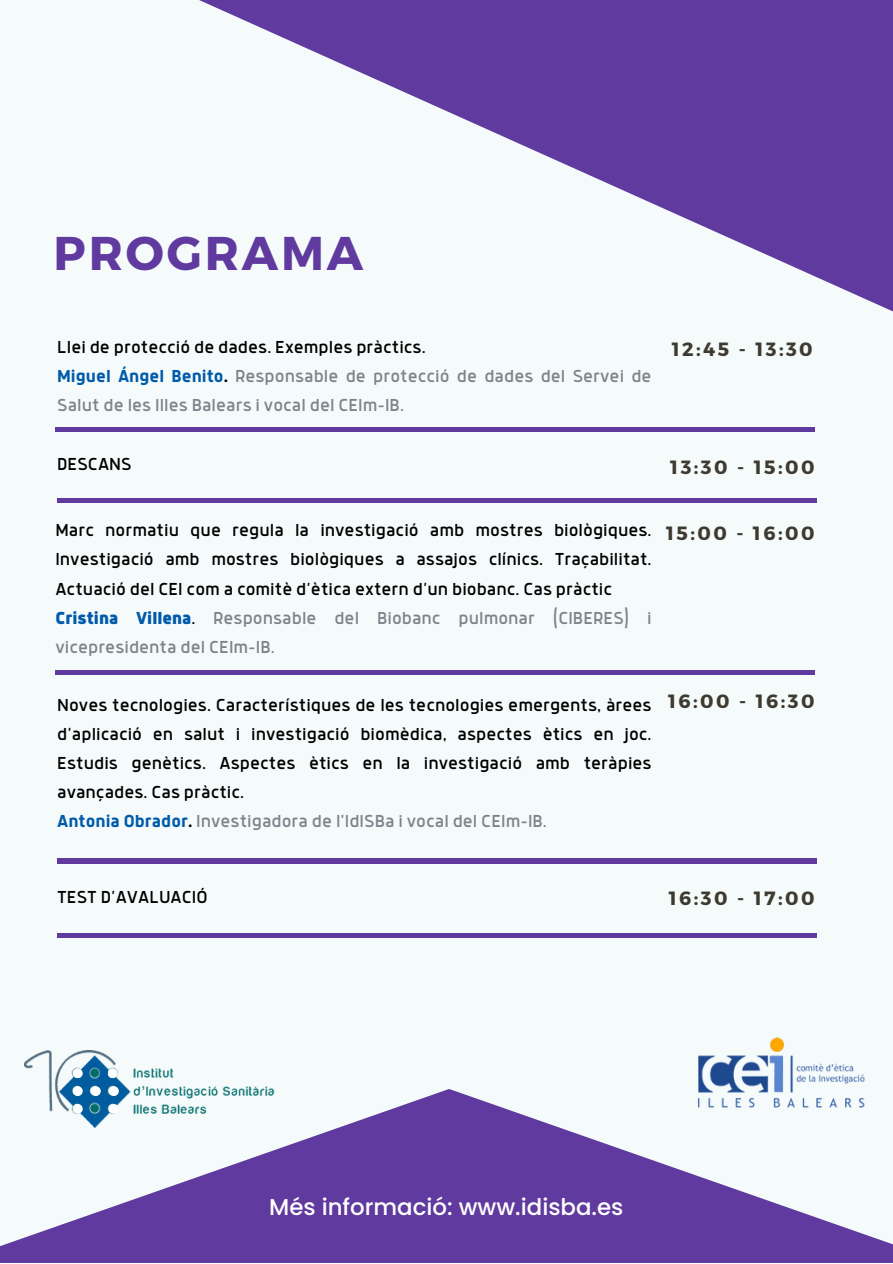
<style>
.page{position:relative;width:893px;height:1264px;background:#fff}
.page>*{position:absolute;margin:0;border:0;box-sizing:border-box;transform-origin:0 0}
.t1{font:700 47.25px "Montserrat";letter-spacing:.06em;color:#603a9f}
.t2{font:500 22.8px "Poppins";color:#fff}
.t3{font:700 19.2px "Montserrat";letter-spacing:.13em;color:#3e3a2f}
.t4{font:19.05px/29.2px "Anteb";color:#000}
.t5{font:19.05px/29.2px "Anteb";color:#7d838a}
.s1{font-weight:700;color:#015baa}
.s2{font-weight:700;color:#000}
.s3{font-weight:900;color:#015baa}
.s4{color:#000}
</style>
<div class="page">
<div style="left:0;top:0;width:892px;height:1262px;background:#f5fbfb"></div>
<svg style="left:199px;top:0;width:693px;height:311px"></svg>
<svg style="left:0;top:1089px;width:892px;height:173px;fill:#603a9f"></svg>
<img style="left:25px;top:1050px;width:254px;height:76px">
<div style="left:73px;top:1068px;width:10px;height:10px;background:#fff;border-radius:50%"></div>
<div style="left:108px;top:1068px;width:9px;height:10px;background:#fff;border-radius:50%"></div>
<div style="left:109px;top:1086px;width:10px;height:9px;background:#fff;border-radius:50%"></div>
<div style="left:73px;top:1086px;width:10px;height:9px;background:#fff;border-radius:50%"></div>
<div style="left:73px;top:1104px;width:10px;height:9px;background:#fff;border-radius:50%"></div>
<div style="left:91px;top:1086px;width:10px;height:9px;background:#fff;border-radius:50%"></div>
<div style="left:109px;top:1104px;width:10px;height:9px;background:#fff;border-radius:50%"></div>
<img style="left:692px;top:1037px;width:174px;height:75px">
<hr style="left:55px;top:670px;width:759px;height:4px;background:#603a9f">
<hr style="left:57px;top:859px;width:759px;height:4px;background:#603a9f">
<hr style="left:57px;top:498px;width:759px;height:4px;background:#603a9f">
<div style="left:55px;top:427px;width:759px;height:5px;background:#603a9f"></div>
<hr style="left:57px;top:933px;width:759px;height:4px;background:#603a9f">
<p class="t1" style="left:54px;top:222px;width:311px">PROGRAMA</p>
<p class="t4" style="left:57px;top:333px;width:370px">Llei de protecció de dades. Exemples pràctics.</p>
<p class="t3" style="left:671px;top:337px;width:142px">12:45 - 13:30</p>
<p class="t5" style="left:57px;top:362px;width:596px"><span class="s1">Miguel Ángel Benito</span><span class="s2">.</span> Responsable de protecció de dades del Servei de<br>Salut de les Illes Balears i vocal del CEIm-IB.</p>
<p class="t4" style="left:57px;top:451px;width:76px">DESCANS</p>
<p class="t3" style="left:670px;top:454px;width:146px">13:30 - 15:00</p>
<p class="t4" style="left:55px;top:516px;width:597px">Marc normatiu que regula la investigació amb mostres biològiques.</p>
<p class="t3" style="left:666px;top:520px;width:150px">15:00 - 16:00</p>
<p class="t4" style="left:55px;top:546px;width:597px">Investigació amb mostres biològiques a assajos clínics. Traçabilitat.<br>Actuació del CEI com a comitè d’ètica extern d’un biobanc. Cas pràctic</p>
<p class="t5" style="left:55px;top:604px;width:597px"><span class="s3">Cristina Villena</span><span class="s4">.</span> Responsable del Biobanc pulmonar (CIBERES) i vicepresidenta del CEIm-IB.</p>
<p class="t4" style="left:57px;top:691px;width:596px">Noves tecnologies. Característiques de les tecnologies emergents, àrees</p>
<p class="t3" style="left:668px;top:689px;width:148px">16:00 - 16:30</p>
<p class="t4" style="left:57px;top:720px;width:596px;text-align:justify">d’aplicació en salut i investigació biomèdica, aspectes ètics en joc.<br>Estudis genètics. Aspectes ètics en la investigació amb teràpies avançades. Cas pràctic.</p>
<p class="t5" style="left:57px;top:808px;width:491px"><span class="s1">Antonia Obrador</span><span class="s2">.</span> Investigadora de l'IdISBa i vocal del CEIm-IB.</p>
<p class="t4" style="left:57px;top:883px;width:152px">TEST D’AVALUACIÓ</p>
<p class="t3" style="left:668px;top:886px;width:147px">16:30 - 17:00</p>
<p class="t2" style="left:269px;top:1190px;width:355px">Més informació: www.idisba.es</p>
</div>
